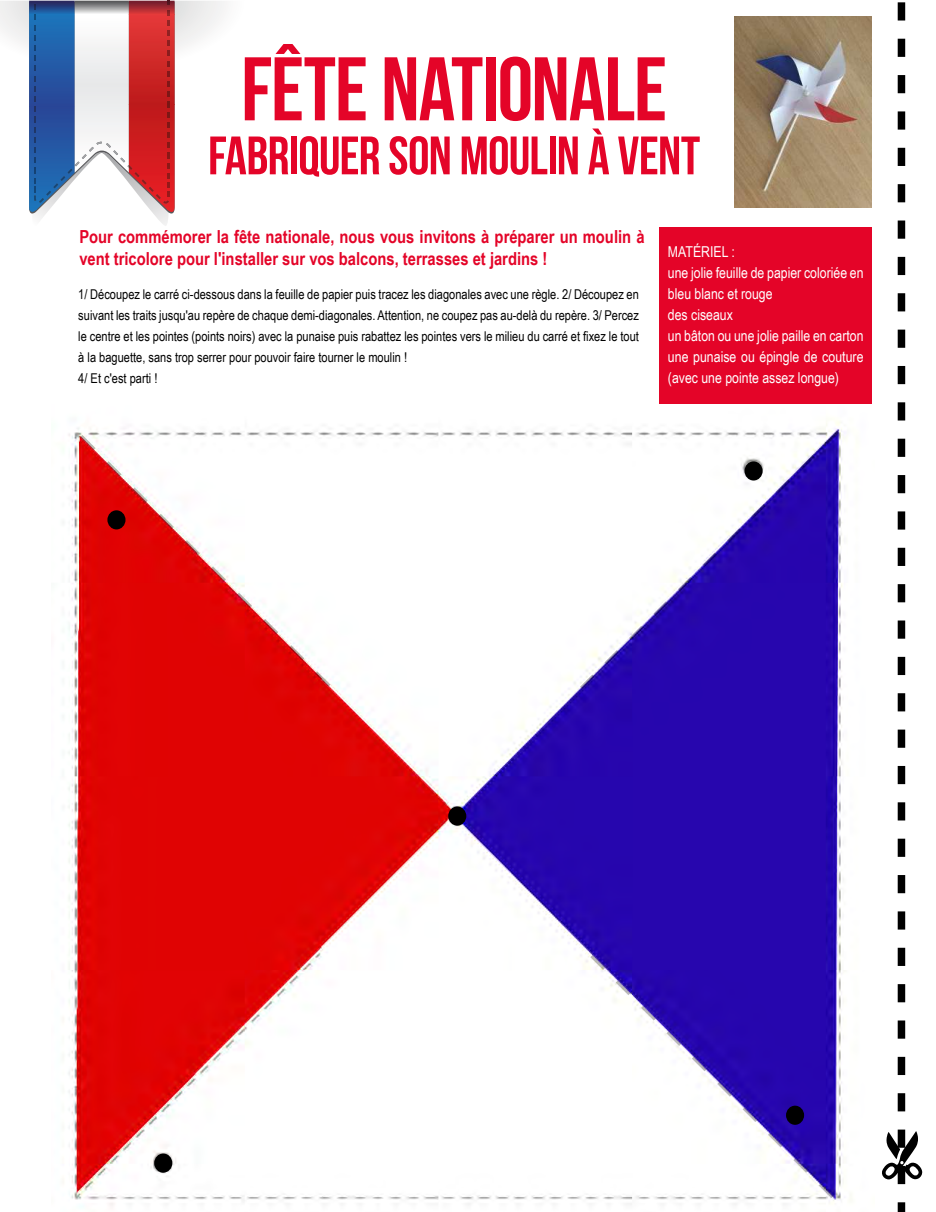
<style>
.page{position:relative;width:936px;height:1212px;background:#fff}
.page>*{position:absolute;margin:0;border:0;box-sizing:border-box;transform-origin:0 0}
.t1{font:90px "Bebas Neue";letter-spacing:-.01em;color:#e40428}
.t2{font:54px "Bebas Neue";letter-spacing:-.015em;color:#e40428}
.t3{font:700 18px/22.5px "Arial Narrow";color:#e40428}
.t4{font:15px/21px "Arial Narrow";color:#fff}
.t5{font:13.5px/21px "Arial Narrow";color:#000}
</style>
<div class="page">
<div style="left:659px;top:227px;width:213px;height:194px;background:#e40428"></div>
<img style="left:68px;top:404px;width:804px;height:803px">
<svg style="left:882px;top:2px;width:40px;height:1210px"></svg>
<svg style="left:0;top:1px;width:225px;height:225px"></svg>
<div style="left:448px;top:806px;width:18px;height:20px;background:#000;border-radius:50%"></div>
<div style="left:154px;top:1153px;width:18px;height:19px;background:#000;border-radius:50%"></div>
<svg style="left:577px;top:427px;width:265px;height:263px"></svg>
<svg style="left:77px;top:432px;width:256px;height:256px"></svg>
<svg style="left:587px;top:952px;width:249px;height:247px"></svg>
<img style="left:734px;top:16px;width:137px;height:192px">
<h1 class="t1" style="left:241px;top:40px;width:427px">FÊTE NATIONALE</h1>
<h2 class="t2" style="left:208px;top:126px;width:493px">FABRIQUER SON MOULIN À VENT</h2>
<h3 class="t3" style="left:79px;top:224px;width:566px">Pour commémorer la fête nationale, nous vous invitons à préparer un moulin à vent tricolore pour l'installer sur vos balcons, terrasses et jardins !</h3>
<p class="t5" style="left:78px;top:283px;width:562px">1/ Découpez le carré ci-dessous dans la feuille de papier puis tracez les diagonales avec une règle. 2/ Découpez en suivant les traits jusqu'au repère de chaque demi-diagonales. Attention, ne coupez pas au-delà du repère. 3/ Percez le centre et les pointes (points noirs) avec la punaise puis rabattez les pointes vers le milieu du carré et fixez le tout à la baguette, sans trop serrer pour pouvoir faire tourner le moulin !<br>4/ Et c'est parti !</p>
<p class="t4" style="left:668px;top:241px;width:197px">MATÉRIEL :<br>une jolie feuille de papier coloriée en bleu blanc et rouge<br>des ciseaux<br>un bâton ou une jolie paille en carton une punaise ou épingle de couture (avec une pointe assez longue)</p>
</div>
